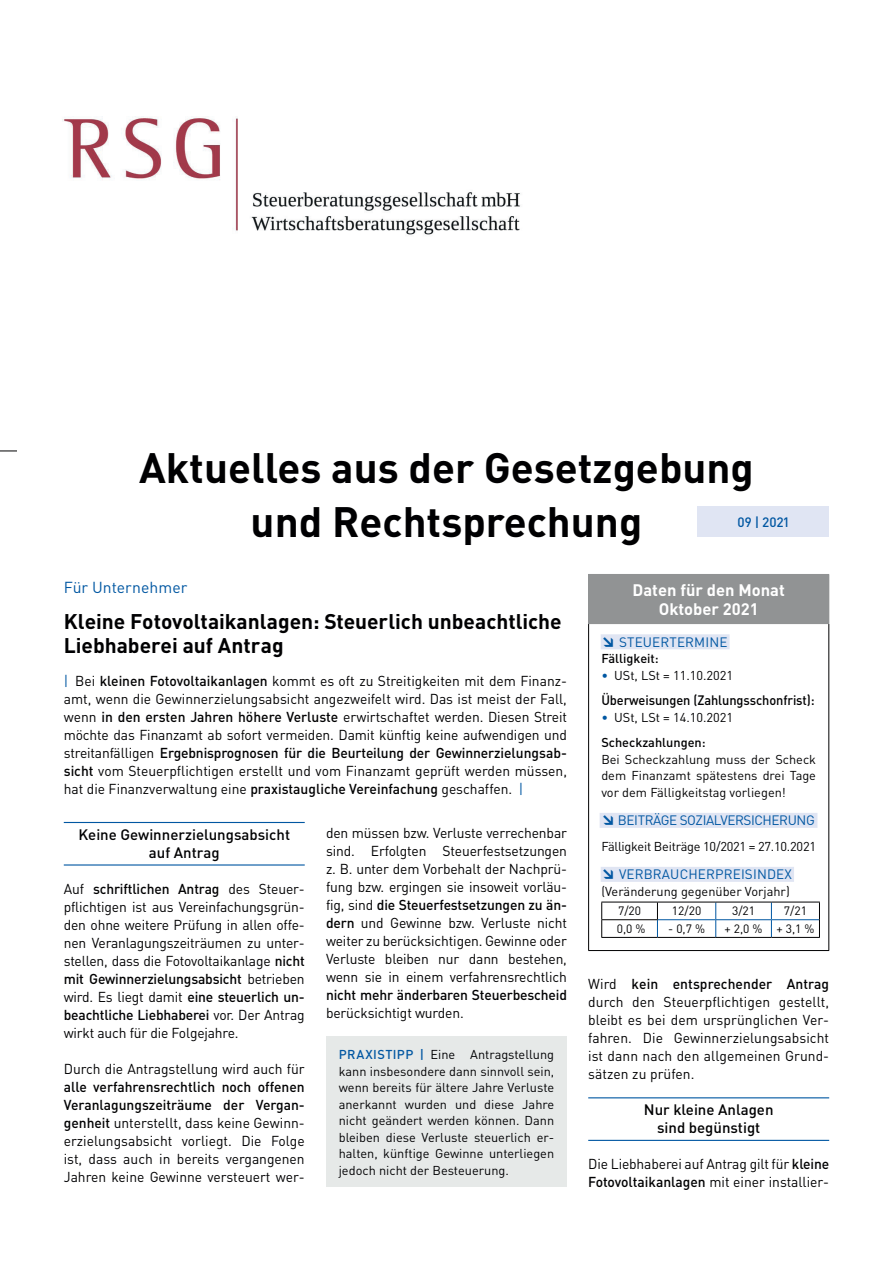
<style>
.page{position:relative;width:893px;height:1263px;background:#fff}
.page>*{position:absolute;margin:0;border:0;box-sizing:border-box;transform-origin:0 0}
.t1{font:700 42px/54px "DIN Pro";color:#000002;text-align:center}
.t2{font:700 21px/24px "DIN Pro";letter-spacing:-.005em;color:#000002}
.t3{font:700 16.5px/19.5px "DIN Pro";color:#fff;text-align:center}
.t4{font:15.75px "DIN Pro";color:#0157a2}
.t5{font:500 15px/18px "DIN Pro";color:#000002;text-align:center}
.t6{font:14.25px/18px "DIN Pro";letter-spacing:-.005em;color:#000002;text-align:justify}
.t7{font:500 14.25px "DIN Pro";letter-spacing:-.01em;color:#000002}
.t8{font:13.5px "DIN Pro";letter-spacing:.01em;color:#0157a2}
.t9{font:500 13.5px "DIN Pro";letter-spacing:-.005em;color:#000002;scale:.95 1}
.t10{font:13.5px "DIN Pro";letter-spacing:-.03em;color:#0157a2}
.t11{font:500 13.5px "DIN Pro";color:#0157a2}
.t12{font:12.75px/16.5px "DIN Pro";color:#000002;text-align:justify}
.t13{font:12.75px "DIN Pro";letter-spacing:-.02em;color:#000002}
.t14{font:500 12.75px "DIN Pro";color:#000002}
.t15{font:12px "DIN Pro";color:#000002}
.s1{color:#0157a2}
.s2{font-weight:500}
.s3{font-weight:500;color:#0157a2}
.s4{font-weight:900}
</style>
<div class="page">
<svg style="left:0;top:451px;width:17px;height:1px"></svg>
<div style="left:697px;top:506px;width:132px;height:31px;background:#e0e5f3"></div>
<div style="left:589px;top:574px;width:240px;height:50px;background:#919394"></div>
<hr style="left:588px;top:624px;width:1px;height:326px;background:#000002">
<hr style="left:828px;top:624px;width:1px;height:326px;background:#000002">
<hr style="left:588px;top:950px;width:241px;height:1px;background:#000002">
<hr style="left:588px;top:574px;width:241px;height:1px;background:#919394">
<hr style="left:588px;top:575px;width:1px;height:48px;background:#919394">
<hr style="left:588px;top:623px;width:241px;height:1px;background:#919394">
<div style="left:601px;top:634px;width:129px;height:15px;background:#e0e5f3"></div>
<div style="left:600px;top:813px;width:217px;height:15px;background:#e0e5f3"></div>
<div style="left:601px;top:867px;width:193px;height:15px;background:#e0e5f3"></div>
<hr style="left:601px;top:937px;width:56px;height:1px;background:#000002">
<hr style="left:657px;top:937px;width:59px;height:1px;background:#000002">
<hr style="left:716px;top:937px;width:55px;height:1px;background:#000002">
<hr style="left:771px;top:937px;width:49px;height:1px;background:#000002">
<svg style="left:601px;top:902px;width:219px;height:35px"></svg>
<hr style="left:601px;top:919px;width:57px;height:1px;background:#000002">
<hr style="left:64px;top:822px;width:241px;height:1px;background:#0157a2">
<hr style="left:64px;top:864px;width:241px;height:1px;background:#0157a2">
<div style="left:326px;top:1036px;width:241px;height:151px;background:#e6e9e8"></div>
<hr style="left:588px;top:1097px;width:241px;height:1px;background:#0157a2">
<hr style="left:588px;top:1140px;width:241px;height:1px;background:#0157a2">
<img style="left:62px;top:116px;width:459px;height:119px">
<h1 class="t1" style="left:139px;top:439px;width:616px">Aktuelles aus der Gesetzgebung und Rechtsprechung</h1>
<p class="t11" style="left:737px;top:513px;width:53px">09 | 2021</p>
<p class="t4" style="left:64px;top:577px;width:125px">Für Unternehmer</p>
<h2 class="t2" style="left:64px;top:609px;width:499px">Kleine Fotovoltaikanlagen: Steuerlich unbeachtliche<br>Liebhaberei auf Antrag</h2>
<p class="t6" style="left:64px;top:672px;width:505px"><span class="s1">|</span> Bei <span class="s2">kleinen Fotovoltaikanlagen</span> kommt es oft zu Streitigkeiten mit dem Finanz&shy;amt, wenn die Gewinnerzielungsabsicht angezweifelt wird. Das ist meist der Fall, wenn <span class="s2">in den ersten Jahren höhere Verluste</span> erwirtschaftet werden. Diesen Streit möchte das Finanzamt ab sofort vermeiden. Damit künftig keine aufwendigen und streitanfälligen <span class="s2">Ergebnisprognosen für die Beurteilung der Gewinnerzielungsab&shy;sicht</span> vom Steuerpflichtigen erstellt und vom Finanzamt geprüft werden müssen, hat die Finanzverwaltung eine <span class="s2">praxistaugliche Vereinfachung</span> geschaffen. <span class="s1">|</span></p>
<p class="t5" style="left:78px;top:825px;width:213px">Keine Gewinnerzielungsabsicht auf Antrag</p>
<p class="t6" style="left:64px;top:879px;width:242px">Auf <span class="s2">schriftlichen Antrag</span> des Steuer&shy;pflichtigen ist aus Vereinfachungsgrün&shy;den ohne weitere Prüfung in allen offe&shy;nen Veranlagungszeiträumen zu unter&shy;stellen, dass die Fotovoltaikanlage <span class="s2">nicht mit Gewinnerzielungsabsicht</span> betrieben wird. Es liegt damit <span class="s2">eine steuerlich un&shy;beachtliche Liebhaberei</span> vor. Der Antrag wirkt auch für die Folgejahre.</p>
<p class="t6" style="left:64px;top:1059px;width:242px">Durch die Antragstellung wird auch für</p>
<p class="t6" style="left:64px;top:1077px;width:242px"><span class="s2">alle verfahrensrechtlich noch offenen Veranlagungszeiträume der Vergan&shy;genheit</span> unterstellt, dass keine Gewinn&shy;erzielungsabsicht vorliegt. Die Folge ist, dass auch in bereits vergangenen Jahren keine Gewinne versteuert wer-</p>
<p class="t6" style="left:326px;top:823px;width:242px">den müssen bzw. Verluste verrechenbar sind. Erfolgten Steuerfestsetzungen z. B. unter dem Vorbehalt der Nachprü&shy;fung bzw. ergingen sie insoweit vorläu&shy;fig, sind <span class="s2">die Steuerfestsetzungen zu än&shy;dern</span> und Gewinne bzw. Verluste nicht weiter zu berücksichtigen. Gewinne oder Verluste bleiben nur dann bestehen, wenn sie in einem verfahrensrechtlich</p>
<p class="t7" style="left:326px;top:985px;width:242px">nicht mehr änderbaren Steuerbescheid</p>
<p class="t6" style="left:326px;top:1003px;width:139px">berücksichtigt wurden.</p>
<p class="t12" style="left:339px;top:1046px;width:217px"><span class="s3">PRAXISTIPP |</span> Eine Antragstellung kann insbesondere dann sinnvoll sein, wenn bereits für ältere Jahre Verluste anerkannt wurden und diese Jahre nicht geändert werden können. Dann bleiben diese Verluste steuerlich er&shy;halten, künftige Gewinne unterliegen jedoch nicht der Besteuerung.</p>
<p class="t3" style="left:633px;top:579px;width:154px">Daten für den Monat<br>Oktober 2021</p>
<p class="t8" style="left:601px;top:633px;width:128px"><span class="s4">↘</span> STEUERTERMINE</p>
<p class="t14" style="left:601px;top:650px;width:59px">Fälligkeit:</p>
<p class="t12" style="left:601px;top:666px;width:133px"><span class="s1">•</span> USt, LSt = 11.10.2021</p>
<p class="t9" style="left:601px;top:691px;width:226px">Überweisungen (Zahlungsschonfrist):</p>
<p class="t12" style="left:601px;top:704px;width:133px;line-height:25.5px"><span class="s1">•</span> USt, LSt = 14.10.2021<br><span class="s2">Scheckzahlungen:</span></p>
<p class="t12" style="left:601px;top:750px;width:216px">Bei Scheckzahlung muss der Scheck dem Finanzamt spätestens drei Tage vor dem Fälligkeitstag vorliegen!</p>
<p class="t10" style="left:601px;top:811px;width:215px"><span class="s4">↘</span> BEITRÄGE SOZIALVERSICHERUNG</p>
<p class="t13" style="left:601px;top:837px;width:216px">Fälligkeit Beiträge 10/2021 = 27.10.2021</p>
<p class="t8" style="left:601px;top:865px;width:192px"><span class="s4">↘</span> VERBRAUCHERPREISINDEX</p>
<p class="t12" style="left:601px;top:882px;width:190px">(Veränderung gegenüber Vorjahr)</p>
<p class="t15" style="left:618px;top:903px;width:25px">7/20</p>
<p class="t15" style="left:672px;top:903px;width:31px">12/20</p>
<p class="t15" style="left:732px;top:903px;width:25px">3/21</p>
<p class="t15" style="left:784px;top:903px;width:25px">7/21</p>
<p class="t15" style="left:617px;top:921px;width:30px">0,0 %</p>
<p class="t15" style="left:668px;top:921px;width:38px">- 0,7 %</p>
<p class="t15" style="left:725px;top:921px;width:91px">+ 2,0 % + 3,1 %</p>
<p class="t6" style="left:588px;top:975px;width:242px">Wird <span class="s2">kein entsprechender Antrag </span>durch den Steuerpflichtigen gestellt, bleibt es bei dem ursprünglichen Ver&shy;fahren. Die Gewinnerzielungsabsicht ist dann nach den allgemeinen Grund&shy;sätzen zu prüfen.</p>
<p class="t5" style="left:644px;top:1100px;width:131px">Nur kleine Anlagen sind begünstigt</p>
<p class="t6" style="left:588px;top:1155px;width:242px">Die Liebhaberei auf Antrag gilt für <span class="s2">kleine<br>Fotovoltaikanlagen</span> mit einer installier-</p>
</div>
